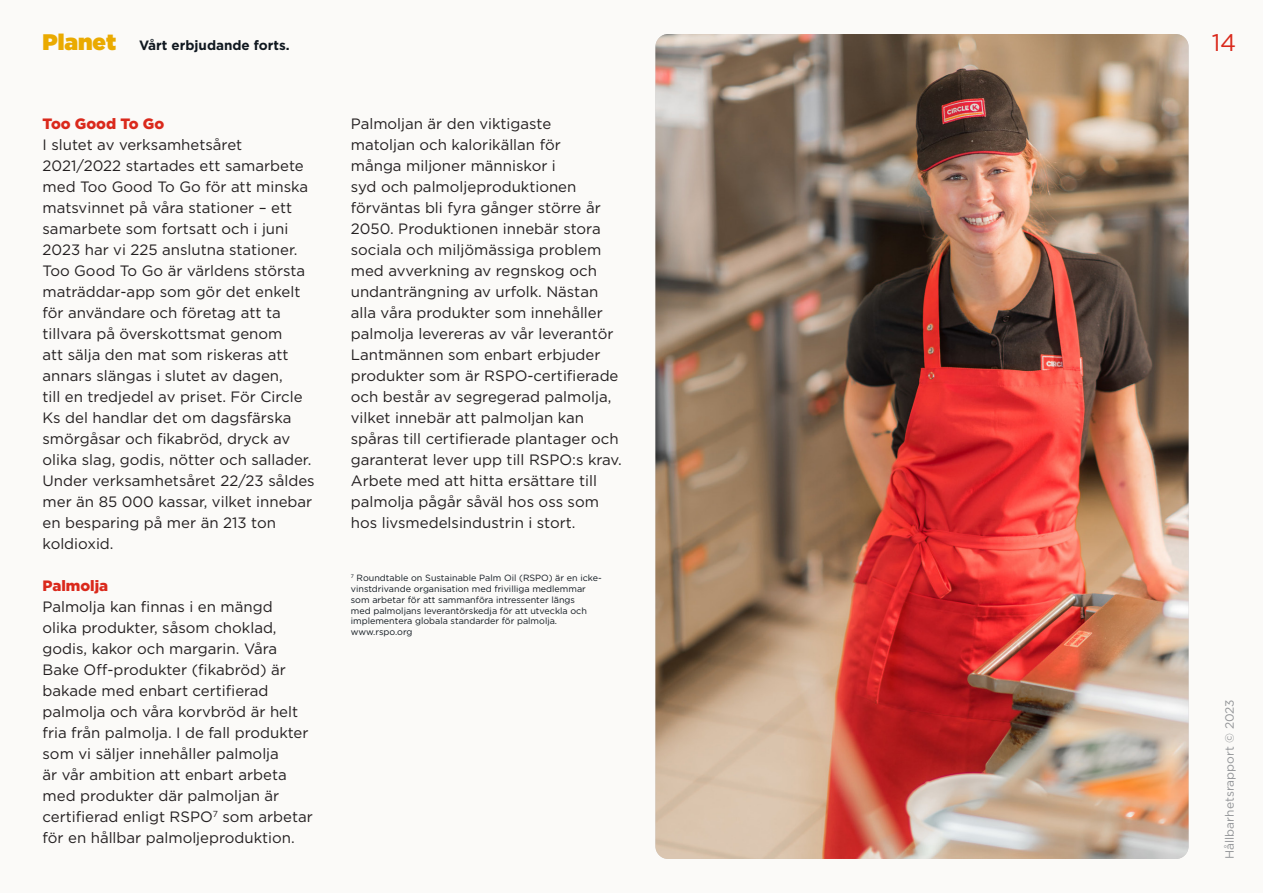
<style>
.page{position:relative;width:1263px;height:893px;background:#fbfaf8}
.page>*{position:absolute;margin:0;border:0;box-sizing:border-box;transform-origin:0 0}
.Page_number{font:24px "Gotham";color:#da291c}
.Body_copy_LARGE{font:15px/21px "Gotham";color:#231f20}
.Body_copy_LARGE-2{font:900 15px "Gotham";color:#da291c}
.Body_copy_Header_LARGE{font:900 15px "Gotham";color:#da291c}
.Page_header_SMALL{font:700 13.5px "Gotham";color:#101820}
.t1{font:12px "Gotham";color:#939598}
.Body_copy_LARGE-3{font:9px/10.8px "Gotham";color:#101820}
.s1{font-weight:900;font-size:22.5px;color:#eaaa00}
</style>
<div class="page">
<img style="left:655px;top:34px;width:533px;height:825px">
<p class="Page_header_SMALL" style="left:43px;top:36px;width:249px"><span class="s1">Planet</span> Vårt erbjudande forts.</p>
<p class="Page_number" style="left:1212px;top:27px;width:26px">14</p>
<p class="Body_copy_LARGE-2" style="left:43px;top:114px;width:123px">Too Good To Go</p>
<p class="Body_copy_LARGE" style="left:43px;top:134px;width:274px">I slutet av verksamhetsåret<br>2021/2022 startades ett samarbete med Too Good To Go för att minska matsvinnet på våra stationer – ett samarbete som fortsatt och i juni<br>2023 har vi 225 anslutna stationer.<br>Too Good To Go är världens största maträddar-app som gör det enkelt för användare och företag att ta tillvara på överskottsmat genom<br>att sälja den mat som riskeras att annars slängas i slutet av dagen,<br>till en tredjedel av priset. För Circle<br>Ks del handlar det om dagsfärska smörgåsar och fikabröd, dryck av olika slag, godis, nötter och sallader.<br>Under verksamhetsåret 22/23 såldes mer än 85 000 kassar, vilket innebar en besparing på mer än 213 ton koldioxid.</p>
<p class="Body_copy_Header_LARGE" style="left:43px;top:576px;width:67px">Palmolja</p>
<p class="Body_copy_LARGE" style="left:43px;top:596px;width:272px">Palmolja kan finnas i en mängd<br>olika produkter, såsom choklad, godis, kakor och margarin. Våra Bake Off-produkter (fikabröd) är bakade med enbart certifierad palmolja och våra korvbröd är helt fria från palmolja. I de fall produkter som vi säljer innehåller palmolja<br>är vår ambition att enbart arbeta med produkter där palmoljan är certifierad enligt RSPO<sup>7</sup> som arbetar för en hållbar palmoljeproduktion.</p>
<p class="Body_copy_LARGE" style="left:351px;top:113px;width:273px">Palmoljan är den viktigaste<br>matoljan och kalorikällan för<br>många miljoner människor i<br>syd och palmoljeproduktionen förväntas bli fyra gånger större år 2050. Produktionen innebär stora sociala och miljömässiga problem med avverkning av regnskog och undanträngning av urfolk. Nästan alla våra produkter som innehåller palmolja levereras av vår leverantör Lantmännen som enbart erbjuder produkter som är RSPO-certifierade och består av segregerad palmolja, vilket innebär att palmoljan kan spåras till certifierade plantager och garanterat lever upp till RSPO:s krav.<br>Arbete med att hitta ersättare till palmolja pågår såväl hos oss som hos livsmedelsindustrin i stort.</p>
<p class="Body_copy_LARGE-3" style="left:351px;top:572px;width:252px"><sup>7</sup> Roundtable on Sustainable Palm Oil (RSPO) är en icke&shy;vinstdrivande organisation med frivilliga medlemmar som arbetar för att sammanföra intressenter längs<br>med palmoljans leverantörskedja för att utveckla och implementera globala standarder för palmolja.</p>
<p class="Body_copy_LARGE-3" style="left:351px;top:626px;width:63px">www.rspo.org</p>
<p class="t1" style="left:1222px;top:859px;width:161px;rotate:-90deg">Hållbarhetsrapport © 2023</p>
</div>
